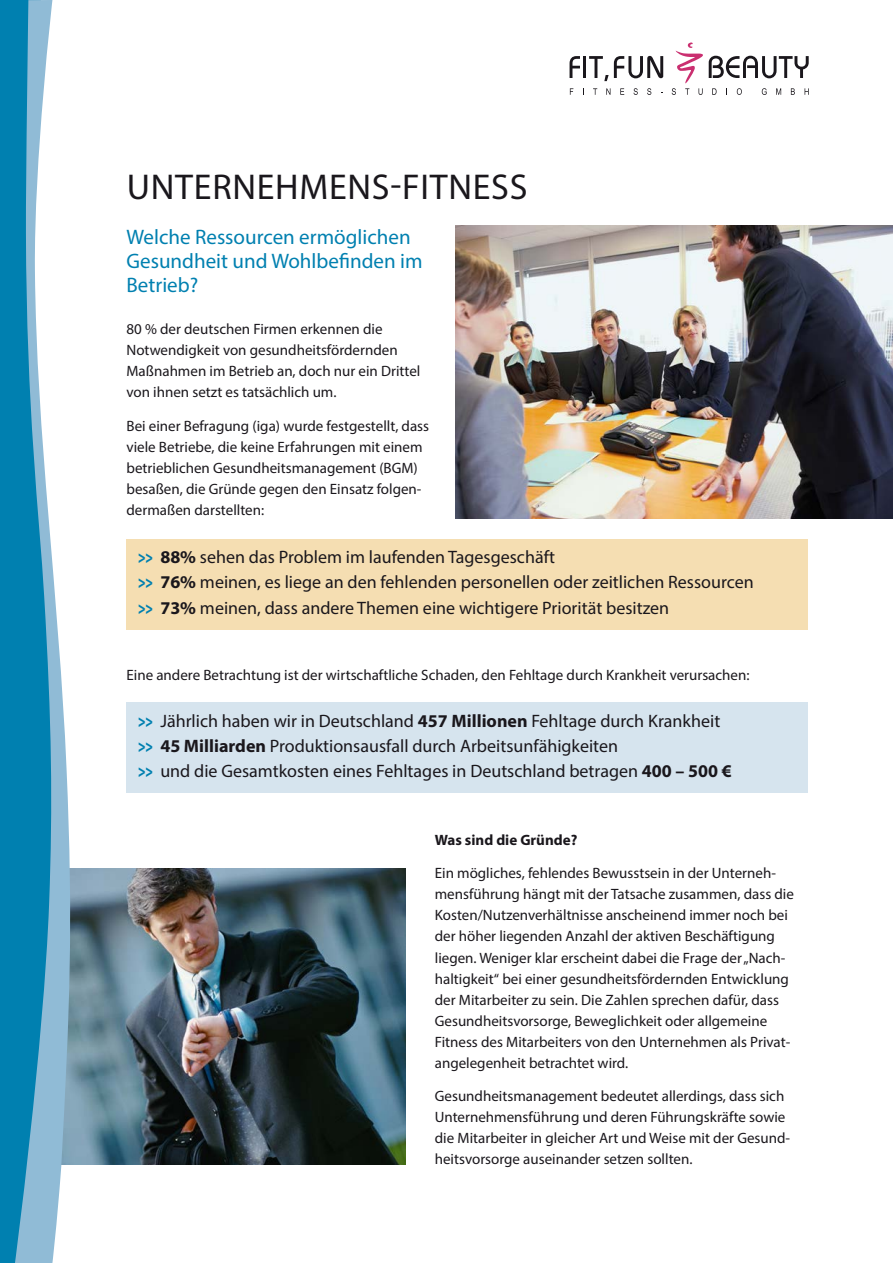
<style>
.page{position:relative;width:893px;height:1263px;background:#fff}
.page>*{position:absolute;margin:0;border:0;box-sizing:border-box;transform-origin:0 0}
.t1{font:36px "Myriad Pro";letter-spacing:.02em;color:#1a171c}
.t2{font:21px/24px "Myriad Pro";color:#0080b0}
.t3{font:18px/25.2px "Myriad Pro";color:#1a171c}
.t4{font:15px/21px "Myriad Pro";color:#1a171c}
.t5{font:700 15px "Myriad Pro";color:#1a171c}
.s1{font-weight:900;color:#0080b0}
.s2{font-weight:700}
</style>
<div class="page">
<svg style="left:570px;top:56px;width:10px;height:22px"></svg>
<hr style="left:583px;top:56px;width:3px;height:22px;background:#1a171c">
<svg style="left:589px;top:56px;width:74px;height:25px"></svg>
<svg style="left:709px;top:56px;width:100px;height:22px"></svg>
<svg style="left:570px;top:88px;width:3px;height:7px"></svg>
<svg style="left:593px;top:88px;width:4px;height:7px"></svg>
<svg style="left:606px;top:88px;width:4px;height:7px"></svg>
<svg style="left:620px;top:88px;width:4px;height:7px"></svg>
<svg style="left:634px;top:88px;width:4px;height:7px"></svg>
<svg style="left:647px;top:88px;width:4px;height:7px"></svg>
<svg style="left:672px;top:43px;width:31px;height:52px"></svg>
<svg style="left:712px;top:88px;width:4px;height:7px"></svg>
<svg style="left:737px;top:88px;width:5px;height:7px"></svg>
<svg style="left:762px;top:88px;width:5px;height:7px"></svg>
<svg style="left:776px;top:88px;width:5px;height:7px"></svg>
<svg style="left:791px;top:88px;width:4px;height:7px"></svg>
<svg style="left:804px;top:88px;width:5px;height:7px"></svg>
<img style="left:455px;top:225px;width:438px;height:293px">
<img style="left:73px;top:868px;width:333px;height:296px">
<div style="left:127px;top:539px;width:681px;height:90px;background:#f5deb2"></div>
<div style="left:127px;top:703px;width:681px;height:90px;background:#d6e4ee"></div>
<div style="left:0;top:0;width:15px;height:1263px;background:#0080b0"></div>
<svg style="left:15px;top:0;width:58px;height:1263px"></svg>
<h1 class="t1" style="left:127px;top:165px;width:364px">Unternehmens-Fitness</h1>
<h2 class="t2" style="left:126px;top:225px;width:298px">Welche Ressourcen ermöglichen<br>Gesundheit und Wohlbefinden im<br>Betrieb?</h2>
<p class="t4" style="left:126px;top:318px;width:295px">80 % der deutschen Firmen erkennen die -Notwendigkeit von gesundheitsfördernden Maßnahmen im Betrieb an, doch nur ein Drittel von ihnen setzt es tatsächlich um.</p>
<p class="t4" style="left:126px;top:415px;width:304px">Bei einer Befragung (iga) wurde festgestellt, dass viele Betriebe, die keine Erfahrungen mit einem betrieblichen Gesundheitsmanagement (BGM) besaßen, die Gründe gegen den Einsatz folgen&shy;dermaßen darstellten:</p>
<p class="t3" style="left:138px;top:544px;width:617px"><span class="s1">&gt;&gt;</span> <span class="s2">88%</span> sehen das Problem im laufenden Tagesgeschäft<br><span class="s1">&gt;&gt;</span> <span class="s2">76%</span> meinen, es liege an den fehlenden personellen oder zeitlichen Ressourcen <span class="s1">&gt;&gt;</span> <span class="s2">73%</span> meinen, dass andere Themen eine wichtigere Priorität besitzen</p>
<p class="t4" style="left:126px;top:664px;width:624px">Eine andere Betrachtung ist der wirtschaftliche Schaden, den Fehltage durch Krankheit verursachen:</p>
<p class="t3" style="left:138px;top:708px;width:595px"><span class="s1">&gt;&gt;</span> Jährlich haben wir in Deutschland <span class="s2">457 Millionen</span> Fehltage durch Krankheit <span class="s1">&gt;&gt;</span> <span class="s2">45 Milliarden</span> Produktionsausfall durch Arbeitsunfähigkeiten<br><span class="s1">&gt;&gt;</span> und die Gesamtkosten eines Fehltages in Deutschland betragen <span class="s2">400 – 500 €</span></p>
<p class="t5" style="left:435px;top:830px;width:144px">Was sind die Gründe?</p>
<p class="t4" style="left:435px;top:863px;width:361px">Ein mögliches, fehlendes Bewusstsein in der Unterneh&shy;mensführung hängt mit der Tatsache zusammen, dass die Kosten/Nutzenverhältnisse anscheinend immer noch bei der höher liegenden Anzahl der aktiven Beschäftigung liegen. Weniger klar erscheint dabei die Frage der „Nach&shy;haltigkeit“ bei einer gesundheitsfördernden Entwicklung der Mitarbeiter zu sein. Die Zahlen sprechen dafür, dass Gesundheitsvorsorge, Beweglichkeit oder allgemeine Fitness des Mitarbeiters von den Unternehmen als Privat&shy;angelegenheit betrachtet wird.</p>
<p class="t4" style="left:435px;top:1085px;width:357px">Gesundheitsmanagement bedeutet allerdings, dass sich Unternehmensführung und deren Führungskräfte sowie die Mitarbeiter in gleicher Art und Weise mit der Gesund&shy;heitsvorsorge auseinander setzen sollten.</p>
</div>
